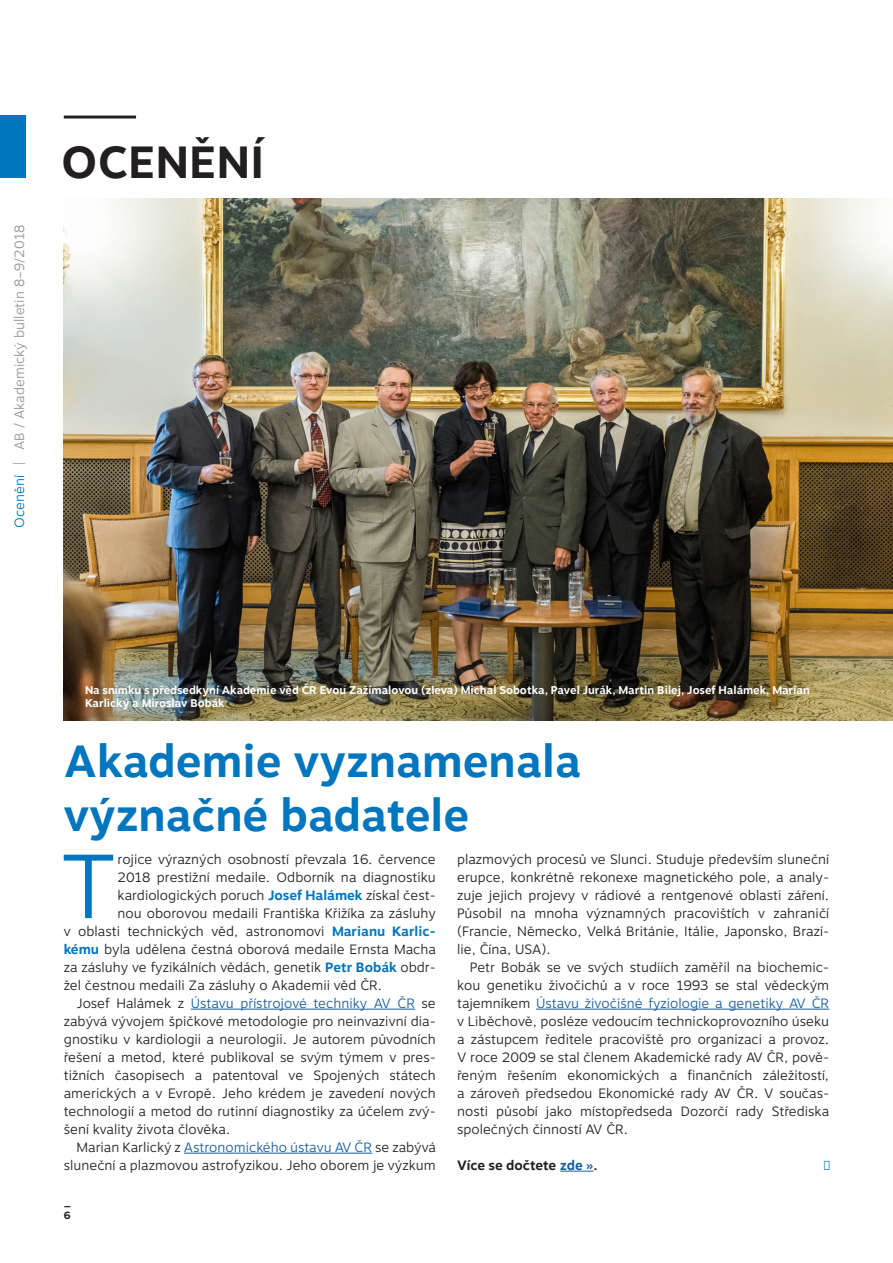
<style>
.page{position:relative;width:893px;height:1263px;background:#fff}
.page>*{position:absolute;margin:0;border:0;box-sizing:border-box;transform-origin:0 0}
.Iniciála{font:300 90.6px "Motiva Sans";color:#0076be}
.Headline{font:700 45px "Motiva Sans";color:#0076be}
.t1{font:700 45px "Motiva Sans";letter-spacing:.01em;color:#231f20}
.Iniciála-2{font:300 13.5px/18px "Motiva Sans";color:#231f20;text-align:justify}
.t2{font:300 13.5px "Motiva Sans";color:#939598}
.Iniciála-3{font:700 13.5px "Motiva Sans";letter-spacing:-.005em;color:#231f20}
.t3{font:300 13.5px "Motiva Sans";color:#0076be}
.Popisek{font:700 11.25px/13.5px "Motiva Sans";color:#fff}
.t4{font:700 10.5px/12.6px "Motiva Sans";color:#231f20}
.s1{color:#175d9e}
.s2{font-weight:700;color:#0076be}
</style>
<div class="page">
<div style="left:0;top:116px;width:26px;height:62px;background:#0076be"></div>
<img style="left:64px;top:198px;width:829px;height:522px">
<hr style="left:64px;top:116px;width:72px;height:3px;background:#231f20">
<hr style="left:536px;top:1009px;width:293px;height:1px;background:#175d9e">
<hr style="left:560px;top:1171px;width:33px;height:1px;background:#175d9e">
<hr style="left:191px;top:1009px;width:224px;height:1px;background:#175d9e">
<hr style="left:184px;top:1153px;width:188px;height:1px;background:#175d9e">
<p class="t2" style="left:9px;top:465px;width:241px;rotate:-90deg">| AB / Akademický bulletin 8–9/2018</p>
<p class="t3" style="left:9px;top:528px;width:54px;rotate:-90deg">Ocenění</p>
<p class="t1" style="left:61px;top:129px;width:205px">OCENĚNÍ</p>
<p class="Popisek" style="left:85px;top:683px;width:726px">Na snímku s předsedkyní Akademie věd ČR Evou Zažímalovou (zleva) Michal Sobotka, Pavel Jurák, Martin Bilej, Josef Halámek, Marian<br>Karlický a Miroslav Bobák</p>
<p class="Headline" style="left:64px;top:728px;width:519px">Akademie vyznamenala</p>
<p class="Headline" style="left:64px;top:782px;width:407px">význačné badatele</p>
<p class="Iniciála-2" style="left:457px;top:850px;width:374px">plazmových procesů ve Slunci. Studuje především sluneční erupce, konkrétně rekonexe magnetického pole, a analy&shy;zuje jejich projevy v rádiové a rentgenové oblasti záření.<br>Působil na mnoha významných pracovištích v zahraničí (Francie, Německo, Velká Británie, Itálie, Japonsko, Brazí&shy;lie, Čína, USA).</p>
<p class="Iniciála-2" style="left:457px;top:958px;width:374px;text-indent:13px">Petr Bobák se ve svých studiích zaměřil na biochemic&shy;kou genetiku živočichů a v roce 1993 se stal vědeckým tajemníkem <span class="s1">Ústavu živočišné fyziologie a genetiky AV ČR </span>v Liběchově, posléze vedoucím technickoprovozního úseku a zástupcem ředitele pracoviště pro organizaci a provoz.<br>V roce 2009 se stal členem Akademické rady AV ČR, pově&shy;řeným řešením ekonomických a finančních záležitostí, a zároveň předsedou Ekonomické rady AV ČR. V součas&shy;nosti působí jako místopředseda Dozorčí rady Střediska společných činností AV ČR.</p>
<p class="Iniciála-3" style="left:457px;top:1155px;width:142px">Více se dočtete <span class="s1">zde »</span>.</p>
<p class="Iniciála" style="left:59px;top:819px;width:60px">T</p>
<p class="Iniciála-2" style="left:118px;top:850px;width:320px">rojice výrazných osobností převzala 16. července</p>
<p class="Iniciála-2" style="left:118px;top:868px;width:320px">2018 prestižní medaile. Odborník na diagnostiku</p>
<p class="Iniciála-2" style="left:118px;top:886px;width:320px">kardiologických poruch <span class="s2">Josef Halámek</span> získal čest-</p>
<p class="Iniciála-2" style="left:118px;top:904px;width:320px">nou oborovou medaili Františka Křižíka za zásluhy</p>
<p class="Iniciála-2" style="left:64px;top:922px;width:374px">v oblasti technických věd, astronomovi <span class="s2">Marianu Karlic-</span></p>
<p class="Iniciála-2" style="left:64px;top:940px;width:374px"><span class="s2">kému</span> byla udělena čestná oborová medaile Ernsta Macha</p>
<p class="Iniciála-2" style="left:64px;top:958px;width:374px">za zásluhy ve fyzikálních vědách, genetik <span class="s2">Petr Bobák</span> obdr-</p>
<p class="Iniciála-2" style="left:64px;top:976px;width:320px">žel čestnou medaili Za zásluhy o Akademii věd ČR.</p>
<p class="Iniciála-2" style="left:64px;top:994px;width:374px;text-indent:13px">Josef Halámek z <span class="s1">Ústavu přístrojové techniky AV ČR</span> se zabývá vývojem špičkové metodologie pro neinvazivní dia&shy;gnostiku v kardiologii a neurologii. Je autorem původních řešení a metod, které publikoval se svým týmem v pres&shy;tižních časopisech a patentoval ve Spojených státech amerických a v Evropě. Jeho krédem je zavedení nových technologií a metod do rutinní diagnostiky za účelem zvý&shy;šení kvality života člověka.</p>
<p class="Iniciála-2" style="left:64px;top:1138px;width:374px;text-align:right">Marian Karlický z <span class="s1">Astronomického ústavu AV ČR</span> se zabývá sluneční a plazmovou astrofyzikou. Jeho oborem je výzkum</p>
<p class="t4" style="left:64px;top:1196px;width:9px">_<br>6</p>
</div>
